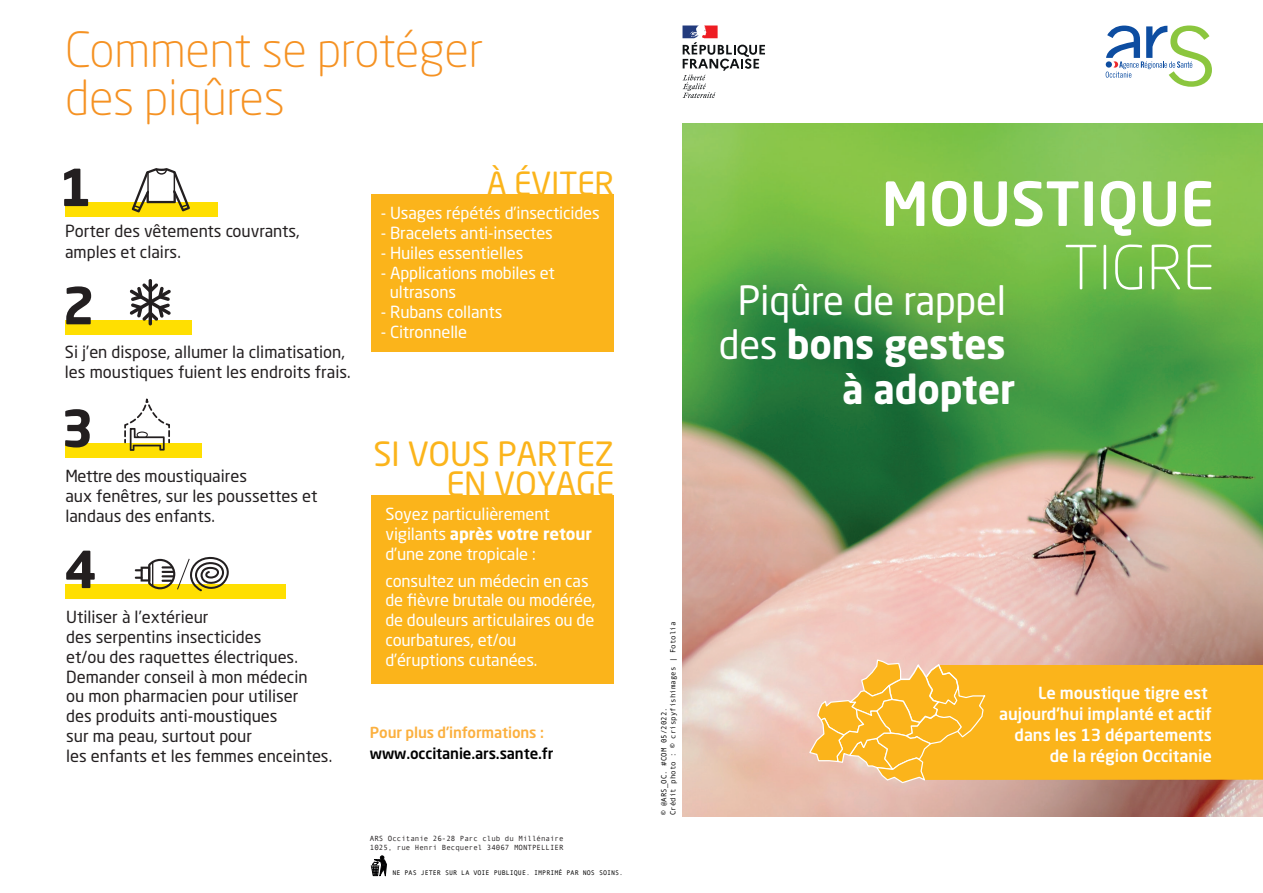
<style>
.page{position:relative;width:1263px;height:893px;background:#fff}
.page>*{position:absolute;margin:0;border:0;box-sizing:border-box;transform-origin:0 0}
.t1{font:500 60px "Neo Sans Std";color:#fff}
.t2{font:300 60px "Neo Sans Std";color:#fff}
.t3{font:700 50.4px "Neo Sans Std";color:#231f20}
.t4{font:300 48px/48px "Neo Sans Std";letter-spacing:-.005em;color:#f59223}
.t5{font:700 39.75px/44.5px "Neo Sans Std";letter-spacing:-.005em;color:#fff;text-align:right;scale:.96 1}
.t6{font:33px/30px "Neo Sans Std";letter-spacing:-.01em;color:#fbb41b;text-align:right}
.t7{font:31.5px "Neo Sans Std";letter-spacing:-.01em;color:#fbb41b}
.t8{font:16.5px/19.8px "Neo Sans Std";color:#231f20}
.t9{font:16.5px/19.8px "Neo Sans Std";letter-spacing:-.01em;color:#fff}
.t10{font:500 16.5px/21px "Neo Sans Std";letter-spacing:-.005em;color:#fff;text-align:right}
.t11{font:500 15px "Neo Sans Std";letter-spacing:-.01em;color:#000001}
.t12{font:500 15px "Neo Sans Std";letter-spacing:-.01em;color:#fbb03f}
.t13{font:7.5px/9px "Andale Mono";color:#231f20}
.t14{font:7.5px/9px "Andale Mono";color:#000001}
.t15{font:6.75px "Andale Mono";color:#000001}
.s1{font-weight:700}
.s2{font-weight:400}
</style>
<div class="page">
<img style="left:682px;top:124px;width:581px;height:692px">
<div style="left:65px;top:202px;width:153px;height:14px;background:#ffdf01"></div>
<div style="left:66px;top:320px;width:126px;height:15px;background:#ffdf01"></div>
<div style="left:65px;top:443px;width:137px;height:14px;background:#ffdf01"></div>
<div style="left:65px;top:584px;width:220px;height:14px;background:#ffdf01"></div>
<svg style="left:124px;top:398px;width:46px;height:53px"></svg>
<svg style="left:135px;top:557px;width:94px;height:34px"></svg>
<hr style="left:149px;top:279px;width:3px;height:46px;background:#231f20;border-radius:2px">
<svg style="left:130px;top:283px;width:41px;height:38px"></svg>
<svg style="left:132px;top:168px;width:58px;height:45px"></svg>
<div style="left:371px;top:194px;width:243px;height:158px;background:#fbb41b"></div>
<div style="left:371px;top:495px;width:243px;height:189px;background:#fbb41b"></div>
<svg style="left:371px;top:856px;width:16px;height:21px"></svg>
<svg style="left:808px;top:659px;width:455px;height:124px;background:#f7b638"></svg>
<svg style="left:682px;top:26px;width:83px;height:72px"></svg>
<svg style="left:1106px;top:26px;width:106px;height:61px"></svg>
<h3 class="t4" style="left:65px;top:25px;width:420px">Comment se protéger des piqûres</h3>
<h2 class="t3" style="left:59px;top:155px;width:34px">1</h2>
<p class="t8" style="left:65px;top:221px;width:236px">Porter des vêtements couvrants, amples et clairs.</p>
<h2 class="t3" style="left:62px;top:273px;width:34px">2</h2>
<p class="t8" style="left:65px;top:342px;width:287px">Si j’en dispose, allumer la climatisation, les moustiques fuient les endroits frais.</p>
<h2 class="t3" style="left:61px;top:396px;width:34px">3</h2>
<p class="t8" style="left:65px;top:466px;width:254px">Mettre des moustiquaires<br>aux fenêtres, sur les poussettes et landaus des enfants.</p>
<h2 class="t3" style="left:64px;top:537px;width:34px">4</h2>
<p class="t8" style="left:66px;top:607px;width:268px">Utiliser à l’extérieur<br>des serpentins insecticides<br>et/ou des raquettes électriques.<br>Demander conseil à mon médecin<br>ou mon pharmacien pour utiliser<br>des produits anti-moustiques<br>sur ma peau, surtout pour<br>les enfants et les femmes enceintes.</p>
<h3 class="t7" style="left:487px;top:164px;width:129px">À ÉVITER</h3>
<p class="t9" style="left:381px;top:203px;width:220px">- Usages répétés d’insecticides</p>
<p class="t9" style="left:381px;top:223px;width:174px">- Bracelets anti-insectes</p>
<p class="t9" style="left:381px;top:243px;width:144px">- Huiles essentielles</p>
<p class="t9" style="left:390px;top:262px;width:167px;text-indent:-9px">- Applications mobiles et ultrasons</p>
<p class="t9" style="left:381px;top:302px;width:123px">- Rubans collants</p>
<p class="t9" style="left:381px;top:322px;width:88px">- Citronnelle</p>
<h3 class="t6" style="left:373px;top:438px;width:242px">SI VOUS PARTEZ<br>EN VOYAGE</h3>
<p class="t9" style="left:385px;top:504px;width:208px">Soyez particulièrement vigilants <span class="s1">après votre retour </span>d’une zone tropicale :</p>
<p class="t9" style="left:385px;top:570px;width:211px">consultez un médecin en cas de fièvre brutale ou modérée, de douleurs articulaires ou de courbatures, et/ou d’éruptions cutanées.</p>
<p class="t12" style="left:370px;top:723px;width:176px">Pour plus d’informations :</p>
<p class="t11" style="left:370px;top:744px;width:185px">www.occitanie.ars.sante.fr</p>
<p class="t13" style="left:370px;top:834px;width:195px">ARS Occitanie 26-28 Parc club du Millénaire<br>1025, rue Henri Becquerel 34067 MONTPELLIER</p>
<p class="t15" style="left:392px;top:868px;width:232px">NE PAS JETER SUR LA VOIE PUBLIQUE. IMPRIMÉ PAR NOS SOINS.</p>
<p class="t14" style="left:659px;top:815px;width:195px;rotate:-90deg">© @ARS_OC. #COM 05/2022.<br>Crédit photo : © crispyfishimages | Fotolia</p>
<h1 class="t1" style="left:881px;top:166px;width:335px">MOUSTIQUE</h1>
<h1 class="t2" style="left:1064px;top:232px;width:152px">TIGRE</h1>
<h3 class="t5" style="left:719px;top:277px;width:310px"><span class="s2">Piqûre de rappel des</span> bons gestes à adopter</h3>
<p class="t10" style="left:999px;top:682px;width:214px">Le moustique tigre est aujourd’hui implanté et actif dans les 13 départements de la région Occitanie</p>
</div>
